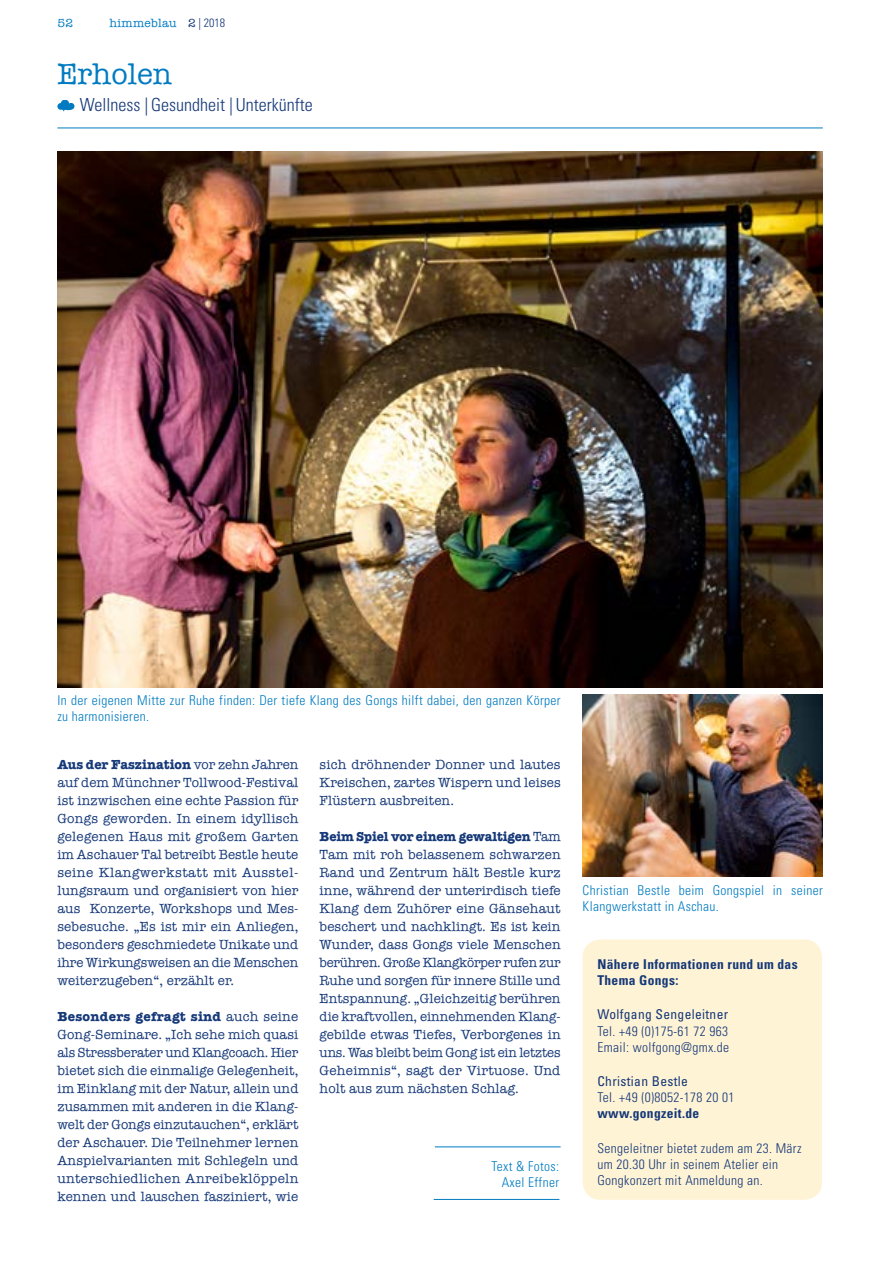
<style>
.page{position:relative;width:893px;height:1263px;background:#fff}
.page>*{position:absolute;margin:0;border:0;box-sizing:border-box;transform-origin:0 0}
.t1{font:30px "American Typewriter";color:#007bc1}
.t2{font:300 condensed 18px "Univers LT Std";color:#153878}
.t3{font:13.5px/18px "American Typewriter";letter-spacing:.01em;color:#153878;text-align:justify}
.t4{font:300 condensed 13.5px/16.2px "Univers LT Std";letter-spacing:.025em;color:#007bc1}
.t5{font:300 condensed 13.5px/16.2px "Univers LT Std";letter-spacing:.025em;color:#153878}
.t6{font:700 condensed 13.5px/16.2px "Univers LT Std";letter-spacing:.025em;color:#153878}
.t7{font:condensed 13.5px "Univers LT Std";letter-spacing:.025em;color:#153878}
.t8{font:12px "American Typewriter";letter-spacing:.025em;color:#007bc1}
.s1{color:#153878}
.s2{font-family:"Univers LT Std";font-weight:300;font-stretch:condensed;color:#153878}
.s3{font-weight:700}
</style>
<div class="page">
<div style="left:583px;top:939px;width:239px;height:261px;background:#fff3d5;border-radius:18px"></div>
<svg style="left:57px;top:100px;width:17px;height:11px"></svg>
<hr style="left:57px;top:128px;width:766px;height:1px;background:#007bc1">
<hr style="left:435px;top:1146px;width:126px;height:1px;background:#007bc1">
<hr style="left:434px;top:1199px;width:125px;height:1px;background:#007bc1">
<img style="left:583px;top:694px;width:240px;height:182px">
<img style="left:57px;top:152px;width:765px;height:535px">
<p class="t8" style="left:57px;top:16px;width:17px">52</p>
<p class="t8" style="left:110px;top:16px;width:117px">himmeblau <span class="s1">2</span> <span class="s2">| 2018</span></p>
<h1 class="t1" style="left:57px;top:57px;width:116px">Erholen</h1>
<h2 class="t2" style="left:80px;top:94px;width:234px">Wellness | Gesundheit | Unterkünfte</h2>
<p class="t4" style="left:57px;top:692px;width:505px">In der eigenen Mitte zur Ruhe finden: Der tiefe Klang des Gongs hilft dabei, den ganzen Körper zu harmonisieren.</p>
<p class="t3" style="left:57px;top:755px;width:243px"><span class="s3">Aus der Faszination</span> vor zehn Jahren auf dem Münchner Tollwood-Festival ist inzwischen eine echte Passion für Gongs geworden. In einem idyllisch gelegenen Haus mit großem Garten im Aschauer Tal betreibt Bestle heute seine Klangwerkstatt mit Ausstel&shy;lungsraum und organisiert von hier aus Konzerte, Workshops und Mes&shy;sebesuche. „Es ist mir ein Anliegen, besonders geschmiedete Unikate und ihre Wirkungsweisen an die Menschen weiterzugeben“, erzählt er.</p>
<p class="t3" style="left:57px;top:1007px;width:243px"><span class="s3">Besonders gefragt sind</span> auch seine Gong-Seminare. „Ich sehe mich quasi als Stressberater und Klangcoach. Hier bietet sich die einmalige Gelegenheit, im Einklang mit der Natur, allein und zusammen mit anderen in die Klang&shy;welt der Gongs einzutauchen“, erklärt der Aschauer. Die Teilnehmer lernen Anspielvarianten mit Schlegeln und unterschiedlichen Anreibeklöppeln kennen und lauschen fasziniert, wie</p>
<p class="t3" style="left:320px;top:755px;width:243px">sich dröhnender Donner und lautes Kreischen, zartes Wispern und leises Flüstern ausbreiten.</p>
<p class="t3" style="left:320px;top:827px;width:243px"><span class="s3">Beim Spiel vor einem gewaltigen</span> Tam Tam mit roh belassenem schwarzen Rand und Zentrum hält Bestle kurz inne, während der unterirdisch tiefe Klang dem Zuhörer eine Gänsehaut beschert und nachklingt. Es ist kein Wunder, dass Gongs viele Menschen berühren. Große Klangkörper rufen zur Ruhe und sorgen für innere Stille und Entspannung. „Gleichzeitig berühren die kraftvollen, einnehmenden Klang&shy;gebilde etwas Tiefes, Verborgenes in uns. Was bleibt beim Gong ist ein letztes Geheimnis“, sagt der Virtuose. Und holt aus zum nächsten Schlag.</p>
<p class="t4" style="left:492px;top:1158px;width:69px;text-align:right">Text &amp; Fotos:<br>Axel Effner</p>
<p class="t4" style="left:583px;top:882px;width:242px">Christian Bestle beim Gongspiel in seiner<br>Klangwerkstatt in Aschau.</p>
<p class="t6" style="left:597px;top:956px;width:202px">Nähere Informationen rund um das<br>Thema Gongs:</p>
<p class="t7" style="left:597px;top:1006px;width:132px">Wolfgang Sengeleitner</p>
<p class="t5" style="left:597px;top:1023px;width:133px">Tel. +49 (0)175-61 72 963<br>Email: wolfgong@gmx.de</p>
<p class="t7" style="left:597px;top:1073px;width:92px">Christian Bestle</p>
<p class="t5" style="left:597px;top:1089px;width:139px">Tel. +49 (0)8052-178 20 01</p>
<p class="t6" style="left:597px;top:1105px;width:103px">www.gongzeit.de</p>
<p class="t5" style="left:597px;top:1140px;width:206px">Sengeleitner bietet zudem am 23. März um 20.30 Uhr in seinem Atelier ein<br>Gongkonzert mit Anmeldung an.</p>
</div>
